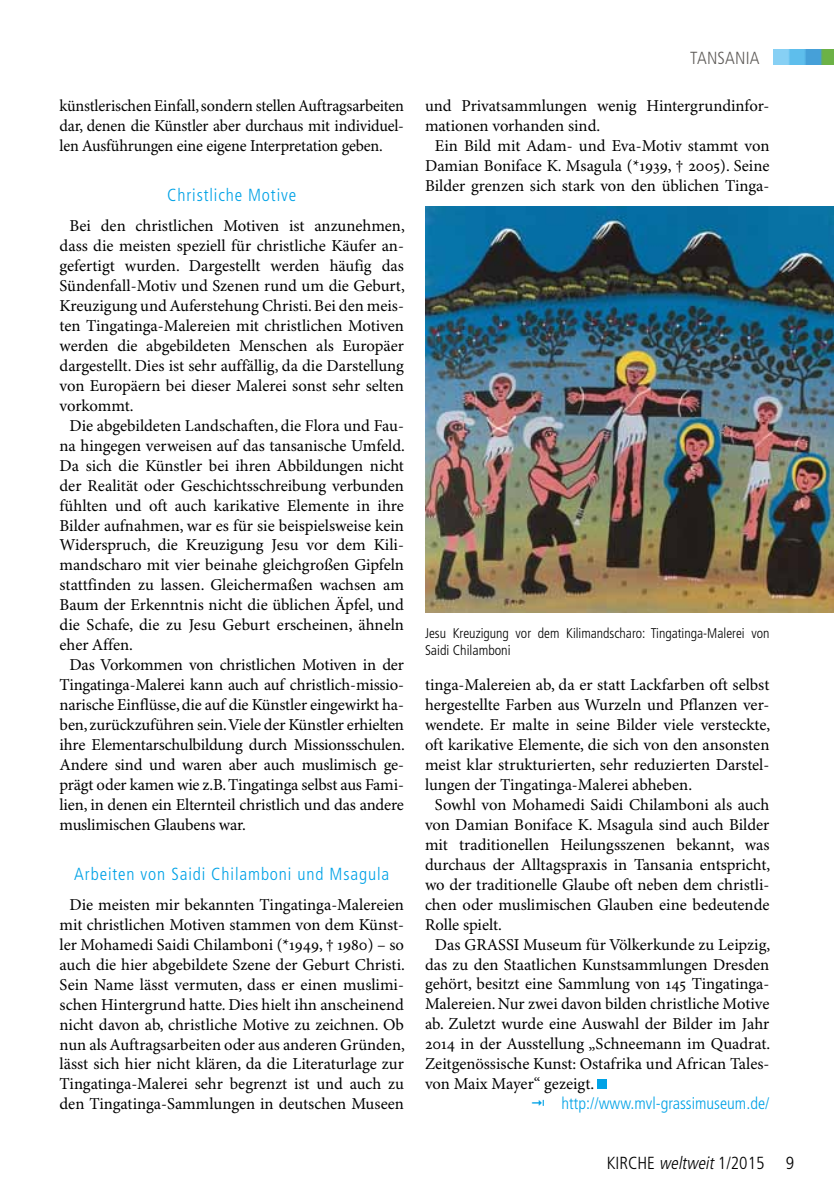
<style>
.page{position:relative;width:834px;height:1191px;background:#fff}
.page>*{position:absolute;margin:0;border:0;box-sizing:border-box;transform-origin:0 0}
.t1{font:300 condensed 17.5px "Frutiger";color:#00a2e6}
.t2{font:italic 300 condensed 17.5px "Frutiger";color:#000}
.t3{font:300 condensed 17.5px "Frutiger";letter-spacing:.01em;color:#605d5a}
.t4{font:300 condensed 17.5px "Frutiger";color:#000}
.t5{font:16.62px/19.9px "Minion Pro";letter-spacing:-.005em;color:#000;text-align:justify}
.t6{font:300 condensed 16.62px "Frutiger";color:#00a2e6}
.t7{font:300 condensed 14px/16.8px "Frutiger";color:#000}
.s1{font-style:normal}
</style>
<div class="page">
<img style="left:773px;top:50px;width:60px;height:14px">
<div style="left:597px;top:1079px;width:10px;height:10px;background:#00a2e6"></div>
<img style="left:425px;top:207px;width:408px;height:406px">
<p class="t5" style="left:60px;top:97px;width:346px">künstlerischen Einfall, sondern stellen Auftragsarbeiten dar, denen die Künstler aber durchaus mit individuel&shy;len Ausführungen eine eigene Interpretation geben.</p>
<p class="t1" style="left:167px;top:185px;width:130px">Christliche Motive</p>
<p class="t5" style="left:69px;top:216px;width:337px">Bei den christlichen Motiven ist anzunehmen,</p>
<p class="t5" style="left:60px;top:236px;width:346px">dass die meisten speziell für christliche Käufer an-</p>
<p class="t5" style="left:60px;top:256px;width:346px">gefertigt wurden. Dargestellt werden häufig das</p>
<p class="t5" style="left:60px;top:276px;width:347px">Sündenfall-Motiv und Szenen rund um die Geburt,</p>
<p class="t5" style="left:60px;top:296px;width:346px">Kreuzigung und Auferstehung Christi. Bei den meis-</p>
<p class="t5" style="left:60px;top:316px;width:346px">ten Tingatinga-Malereien mit christlichen Motiven</p>
<p class="t5" style="left:60px;top:336px;width:346px">werden die abgebildeten Menschen als Europäer</p>
<p class="t5" style="left:60px;top:356px;width:346px">dargestellt. Dies ist sehr auffällig, da die Darstellung</p>
<p class="t5" style="left:60px;top:376px;width:346px">von Europäern bei dieser Malerei sonst sehr selten</p>
<p class="t5" style="left:60px;top:396px;width:76px">vorkommt.</p>
<p class="t5" style="left:69px;top:416px;width:336px">Die abgebildeten Landschaften, die Flora und Fau-</p>
<p class="t5" style="left:60px;top:436px;width:347px">na hingegen verweisen auf das tansanische Umfeld.</p>
<p class="t5" style="left:60px;top:456px;width:346px">Da sich die Künstler bei ihren Abbildungen nicht</p>
<p class="t5" style="left:60px;top:476px;width:346px">der Realität oder Geschichtsschreibung verbunden</p>
<p class="t5" style="left:60px;top:496px;width:346px">fühlten und oft auch karikative Elemente in ihre</p>
<p class="t5" style="left:60px;top:516px;width:346px">Bilder aufnahmen, war es für sie beispielsweise kein</p>
<p class="t5" style="left:60px;top:536px;width:346px">Widerspruch, die Kreuzigung Jesu vor dem Kili-</p>
<p class="t5" style="left:60px;top:556px;width:346px">mandscharo mit vier beinahe gleichgroßen Gipfeln</p>
<p class="t5" style="left:60px;top:576px;width:346px">stattfinden zu lassen. Gleichermaßen wachsen am</p>
<p class="t5" style="left:60px;top:596px;width:346px">Baum der Erkenntnis nicht die üblichen Äpfel, und</p>
<p class="t5" style="left:60px;top:615px;width:346px">die Schafe, die zu Jesu Geburt erscheinen, ähneln</p>
<p class="t5" style="left:60px;top:635px;width:75px">eher Affen.</p>
<p class="t5" style="left:69px;top:655px;width:336px">Das Vorkommen von christlichen Motiven in der</p>
<p class="t5" style="left:60px;top:675px;width:346px">Tingatinga-Malerei kann auch auf christlich-missio-</p>
<p class="t5" style="left:60px;top:695px;width:346px">narische Einflüsse, die auf die Künstler eingewirkt ha-</p>
<p class="t5" style="left:60px;top:715px;width:346px">ben, zurückzuführen sein. Viele der Künstler erhielten</p>
<p class="t5" style="left:60px;top:735px;width:347px">ihre Elementarschulbildung durch Missionsschulen.</p>
<p class="t5" style="left:60px;top:755px;width:346px">Andere sind und waren aber auch muslimisch ge-</p>
<p class="t5" style="left:60px;top:775px;width:346px">prägt oder kamen wie z.B. Tingatinga selbst aus Fami-</p>
<p class="t5" style="left:60px;top:795px;width:346px">lien, in denen ein Elternteil christlich und das andere</p>
<p class="t5" style="left:60px;top:815px;width:188px">muslimischen Glaubens war.</p>
<p class="t1" style="left:74px;top:864px;width:316px">Arbeiten von Saidi Chilamboni und Msagula</p>
<p class="t5" style="left:60px;top:895px;width:347px;text-align:center">Die meisten mir bekannten Tingatinga-Malereien mit christlichen Motiven stammen von dem Künst&shy;ler Mohamedi Saidi Chilamboni (*1949, † 1980) – so auch die hier abgebildete Szene der Geburt Christi.<br>Sein Name lässt vermuten, dass er einen muslimi&shy;schen Hintergrund hatte. Dies hielt ihn anscheinend nicht davon ab, christliche Motive zu zeichnen. Ob nun als Auftragsarbeiten oder aus anderen Gründen, lässt sich hier nicht klären, da die Literaturlage zur Tingatinga-Malerei sehr begrenzt ist und auch zu den Tingatinga-Sammlungen in deutschen Museen</p>
<p class="t3" style="left:690px;top:48px;width:71px">Tansania</p>
<p class="t5" style="left:425px;top:97px;width:346px">und Privatsammlungen wenig Hintergrundinfor-</p>
<p class="t5" style="left:425px;top:117px;width:177px">mationen vorhanden sind.</p>
<p class="t5" style="left:435px;top:137px;width:336px">Ein Bild mit Adam- und Eva-Motiv stammt von</p>
<p class="t5" style="left:425px;top:157px;width:346px">Damian Boniface K. Msagula (*1939, † 2005). Seine</p>
<p class="t5" style="left:425px;top:176px;width:346px">Bilder grenzen sich stark von den üblichen Tinga-</p>
<p class="t7" style="left:425px;top:625px;width:346px">Jesu Kreuzigung vor dem Kilimandscharo: Tingatinga-Malerei von<br>Saidi Chilamboni</p>
<p class="t5" style="left:425px;top:675px;width:346px">tinga-Malereien ab, da er statt Lackfarben oft selbst</p>
<p class="t5" style="left:425px;top:695px;width:346px">hergestellte Farben aus Wurzeln und Pflanzen ver-</p>
<p class="t5" style="left:425px;top:715px;width:347px">wendete. Er malte in seine Bilder viele versteckte,</p>
<p class="t5" style="left:425px;top:735px;width:346px">oft karikative Elemente, die sich von den ansonsten</p>
<p class="t5" style="left:425px;top:755px;width:346px">meist klar strukturierten, sehr reduzierten Darstel-</p>
<p class="t5" style="left:425px;top:775px;width:268px">lungen der Tingatinga-Malerei abheben.</p>
<p class="t5" style="left:435px;top:795px;width:336px">Sowhl von Mohamedi Saidi Chilamboni als auch</p>
<p class="t5" style="left:425px;top:815px;width:346px">von Damian Boniface K. Msagula sind auch Bilder</p>
<p class="t5" style="left:425px;top:835px;width:346px">mit traditionellen Heilungsszenen bekannt, was</p>
<p class="t5" style="left:425px;top:855px;width:347px">durchaus der Alltagspraxis in Tansania entspricht,</p>
<p class="t5" style="left:425px;top:875px;width:346px">wo der traditionelle Glaube oft neben dem christli-</p>
<p class="t5" style="left:425px;top:895px;width:346px">chen oder muslimischen Glauben eine bedeutende</p>
<p class="t5" style="left:425px;top:915px;width:78px">Rolle spielt.</p>
<p class="t5" style="left:435px;top:935px;width:337px">Das GRASSI Museum für Völkerkunde zu Leipzig,</p>
<p class="t5" style="left:425px;top:955px;width:346px">das zu den Staatlichen Kunstsammlungen Dresden</p>
<p class="t5" style="left:425px;top:974px;width:346px">gehört, besitzt eine Sammlung von 145 Tingatinga-</p>
<p class="t5" style="left:425px;top:994px;width:346px">Malereien. Nur zwei davon bilden christliche Motive</p>
<p class="t5" style="left:425px;top:1014px;width:346px">ab. Zuletzt wurde eine Auswahl der Bilder im Jahr</p>
<p class="t5" style="left:425px;top:1034px;width:347px">2014 in der Ausstellung „Schneemann im Quadrat.</p>
<p class="t5" style="left:425px;top:1054px;width:346px">Zeitgenössische Kunst: Ostafrika und African Tales-</p>
<p class="t5" style="left:425px;top:1074px;width:171px">von Maix Mayer“ gezeigt.</p>
<p class="t6" style="left:561px;top:1094px;width:209px">http://www.mvl-grassimuseum.de/</p>
<p class="t4" style="left:606px;top:1153px;width:9px">KIRCHE</p>
<p class="t2" style="left:659px;top:1153px;width:136px">weltweit<span class="s1">1 / 2 0 1 5 9</span></p>
</div>
